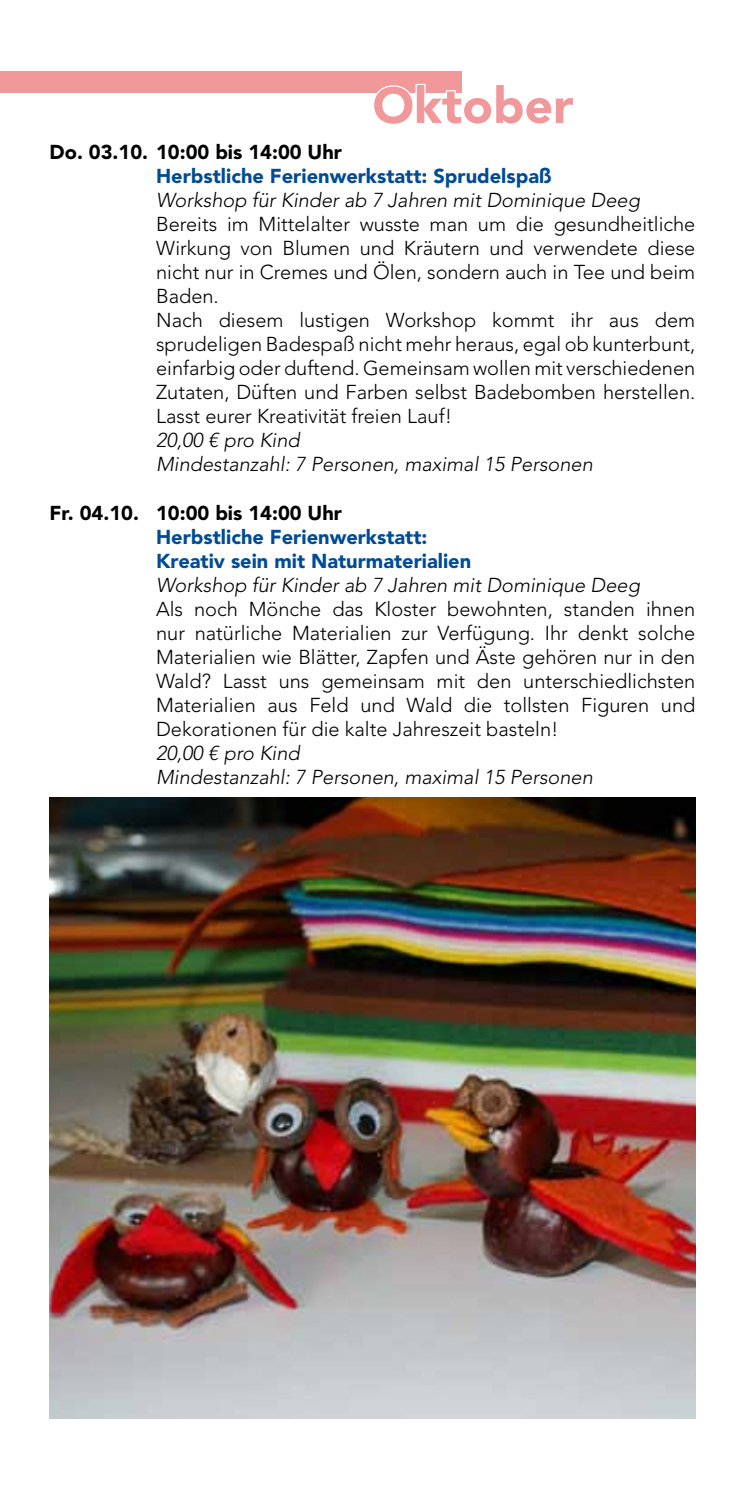
<style>
.page{position:relative;width:745px;height:1489px;background:#fff}
.page>*{position:absolute;margin:0;border:0;box-sizing:border-box;transform-origin:0 0}
.t1{font:900 50px "Avenir LT Std";color:#f1989b}
.t2{font:300 20px/24px "Avenir LT Std";color:#000}
.t3{font:italic 300 20px/24px "Avenir LT Std";color:#000}
.t4{font:900 20px/24px "Avenir LT Std";color:#004b95}
.t5{font:900 20px "Avenir LT Std";color:#000}
</style>
<div class="page">
<img style="left:50px;top:797px;width:644px;height:620px">
<div style="left:0;top:71px;width:461px;height:21px;background:#f1989b"></div>
<svg style="left:371px;top:83px;width:91px;height:10px"></svg>
<h1 class="t1" style="left:372px;top:75px;width:202px">Oktober</h1>
<p class="t5" style="left:50px;top:140px;width:294px">Do. 03.10. 10:00 bis 14:00 Uhr</p>
<p class="t4" style="left:156px;top:164px;width:397px">Herbstliche Ferienwerkstatt: Sprudelspaß</p>
<p class="t3" style="left:156px;top:189px;width:485px">Workshop für Kinder ab 7 Jahren mit Dominique Deeg</p>
<p class="t2" style="left:156px;top:212px;width:540px">Bereits im Mittelalter wusste man um die gesundheitliche Wirkung von Blumen und Kräutern und verwendete diese nicht nur in Cremes und Ölen, sondern auch in Tee und beim Baden.<br>Nach diesem lustigen Workshop kommt ihr aus dem sprudeligen Badespaß nicht mehr heraus, egal ob kunterbunt, einfarbig oder duftend. Gemeinsam wollen mit verschiedenen Zutaten, Düften und Farben selbst Badebomben herstellen.<br>Lasst eurer Kreativität freien Lauf!</p>
<p class="t3" style="left:156px;top:429px;width:438px">20,00 € pro Kind<br>Mindestanzahl: 7 Personen, maximal 15 Personen</p>
<p class="t5" style="left:50px;top:500px;width:294px">Fr. 04.10. 10:00 bis 14:00 Uhr</p>
<p class="t4" style="left:156px;top:524px;width:316px">Herbstliche Ferienwerkstatt:<br>Kreativ sein mit Naturmaterialien</p>
<p class="t3" style="left:156px;top:573px;width:485px">Workshop für Kinder ab 7 Jahren mit Dominique Deeg</p>
<p class="t2" style="left:156px;top:596px;width:540px;text-align:justify">Als noch Mönche das Kloster bewohnten, standen ihnen nur natürliche Materialien zur Verfügung. Ihr denkt solche Materialien wie Blätter, Zapfen und Äste gehören nur in den Wald? Lasst uns gemeinsam mit den unterschiedlichsten Materialien aus Feld und Wald die tollsten Figuren und Dekorationen für die kalte Jahreszeit basteln!</p>
<p class="t3" style="left:156px;top:741px;width:438px">20,00 € pro Kind<br>Mindestanzahl: 7 Personen, maximal 15 Personen</p>
</div>
